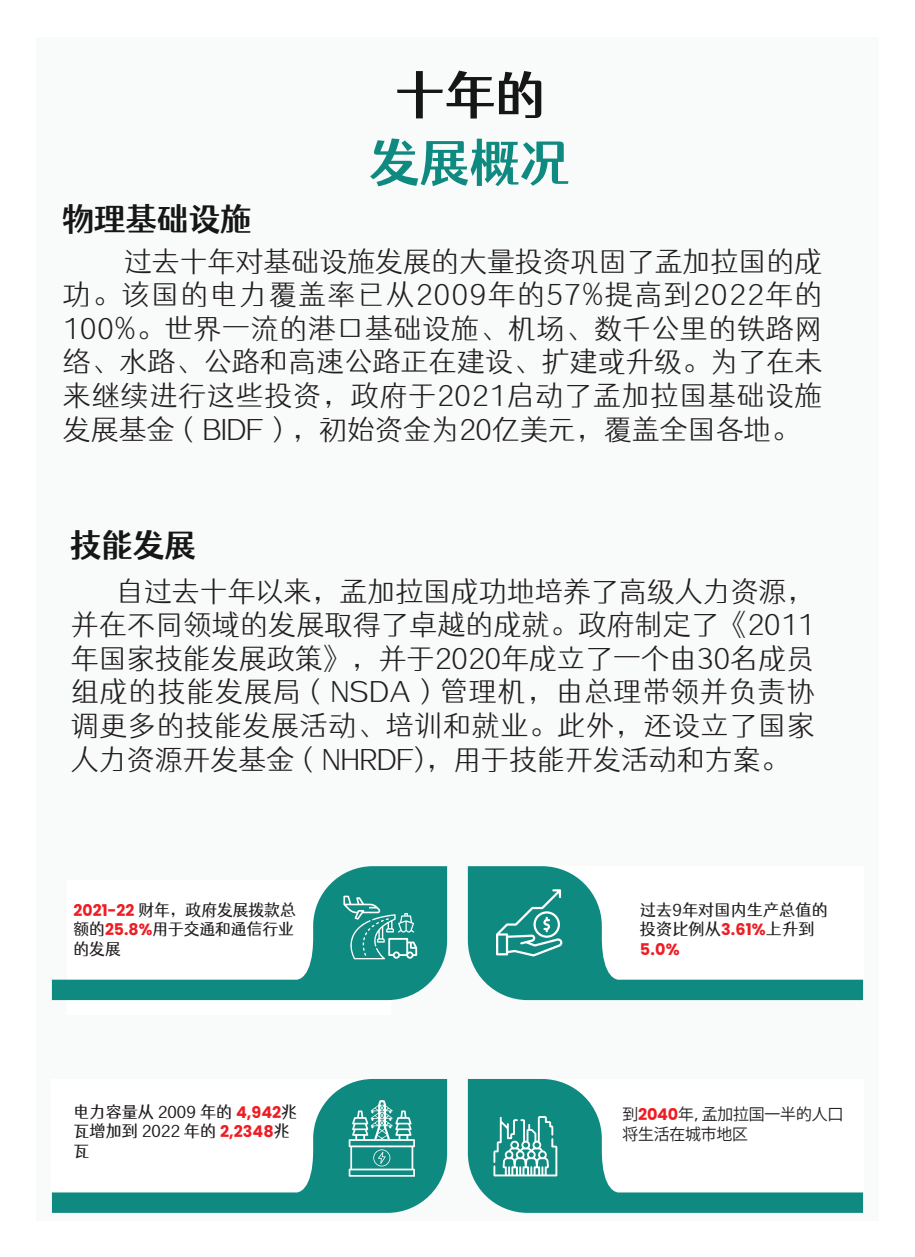
<style>
.page{position:relative;width:915px;height:1257px;background:#fff}
.page>*{position:absolute;margin:0;border:0;box-sizing:border-box;transform-origin:0 0}
.t1{font:50.4px "Tsanger Yu Yang T W04";color:#0f8a81}
.t2{font:50.4px "Tsanger Yu Yang T W04";color:#161616}
.t3{font:31.6px "Tsanger Yu Yang T W04";color:#161616}
.t4{font:28px/33.6px "Tsanger Yu Yang T W02";color:#231f20;text-align:justify}
.t5{font:16.2px/19.4px "Tsanger Yu Yang T W03";color:#231f20}
.t6{font:700 16.2px "Poppins";color:#ee1d23}
.t7{font:16px/19.2px "Koz Go Pr 6 N";letter-spacing:-.01em;color:#231f20}
.s1{font-family:"Poppins";font-weight:700;color:#ee1d23}
.s2{font-family:"Poppins";font-weight:700;font-size:16.2px;color:#ee1d23}
</style>
<div class="page">
<div style="left:36px;top:37px;width:842px;height:1183px;background:#f9fafa"></div>
<div style="left:67px;top:880px;width:323px;height:135px;background:#fff"></div>
<svg style="left:52px;top:866px;width:395px;height:134px"></svg>
<svg style="left:468px;top:866px;width:395px;height:134px"></svg>
<svg style="left:496px;top:889px;width:67px;height:67px;background:#3da099"></svg>
<svg style="left:52px;top:1079px;width:395px;height:134px"></svg>
<svg style="left:468px;top:1079px;width:395px;height:134px"></svg>
<svg style="left:493px;top:1116px;width:64px;height:60px"></svg>
<svg style="left:343px;top:896px;width:74px;height:63px;background:#3b9f98"></svg>
<svg style="left:348px;top:1100px;width:67px;height:77px;background:#4ca8a1"></svg>
<h1 class="t2" style="left:394px;top:69px;width:152px">十年的</h1>
<p class="t3" style="left:62px;top:203px;width:191px">物理基础设施</p>
<h1 class="t1" style="left:369px;top:137px;width:202px">发展概况</h1>
<p class="t4" style="left:63px;top:245px;width:761px;text-indent:61px">过去十年对基础设施发展的大量投资巩固了孟加拉国的成功。该国的电力覆盖率已从2009年的57%提高到2022年的100%。世界一流的港口基础设施、机场、数千公里的铁路网络、水路、公路和高速公路正在建设、扩建或升级。为了在未来继续进行这些投资，政府于2021启动了孟加拉国基础设施发展基金（BIDF），初始资金为20亿美元，覆盖全国各地。</p>
<p class="t3" style="left:70px;top:529px;width:128px">技能发展</p>
<p class="t4" style="left:71px;top:575px;width:745px;text-indent:45px">自过去十年以来，孟加拉国成功地培养了高级人力资源，并在不同领域的发展取得了卓越的成就。政府制定了《2011年国家技能发展政策》，并于2020年成立了一个由30名成员组成的技能发展局（NSDA）管理机，由总理带领并负责协调更多的技能发展活动、培训和就业。此外，还设立了国家人力资源开发基金（NHRDF)，用于技能开发活动和方案。</p>
<p class="t5" style="left:74px;top:900px;width:224px;text-align:justify"><span class="s1">2021-22</span> 财年，政府发展拨款总额的<span class="s1">25.8%</span>用于交通和通信行业的发展</p>
<p class="t5" style="left:74px;top:1102px;width:225px">电力容量从 2009 年的 <span class="s1">4,942</span>兆瓦增加到 2022 年的 <span class="s1">2,2348</span>兆瓦</p>
<p class="t5" style="left:640px;top:900px;width:189px">过去9年对国内生产总值的投资比例从<span class="s1">3.61%</span>上升到</p>
<p class="t6" style="left:640px;top:939px;width:41px">5.0%</p>
<p class="t7" style="left:622px;top:1105px;width:222px">到<span class="s2">2040</span>年，孟加拉国一半的人口将生活在城市地区</p>
</div>
